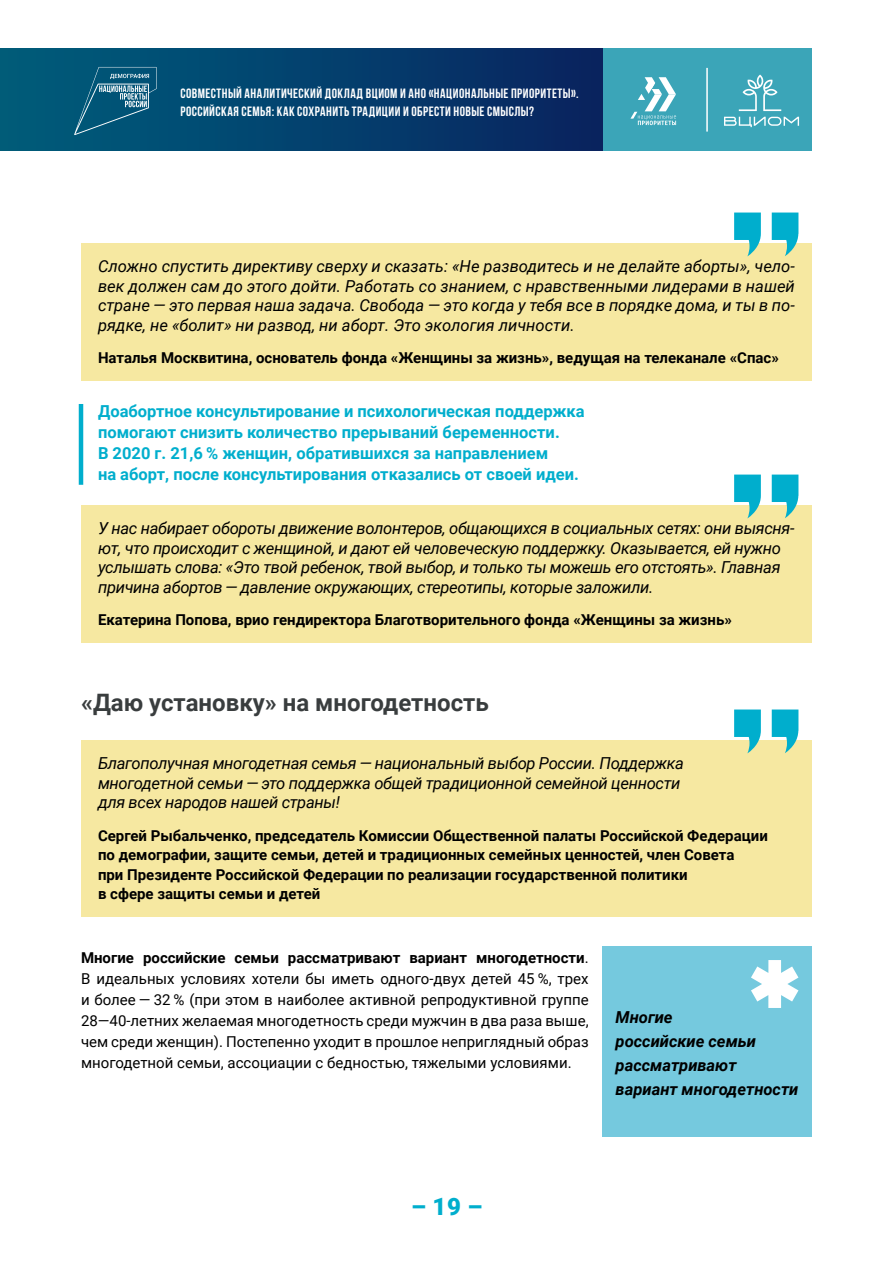
<style>
.page{position:relative;width:893px;height:1263px;background:#fff}
.page>*{position:absolute;margin:0;border:0;box-sizing:border-box;transform-origin:0 0}
.t1{font:700 24px "Roboto";color:#393d3e}
.t2{font:900 24px "Roboto";color:#00aecd}
.t3{font:italic 16.5px/19.5px "Roboto";letter-spacing:-.02em;color:#000}
.t4{font:700 16.5px/21px "Roboto";color:#00aecd}
.t5{font:italic 700 16.5px/24px "Roboto";color:#000}
.t6{font:700 15px/19.5px "Roboto";color:#000}
.t7{font:15px/21px "Roboto";color:#000;text-align:justify}
.t8{font:700 13.5px/18px "Bebas Neue";letter-spacing:.03em;color:#fff}
.s1{font-weight:700}
</style>
<div class="page">
<div style="left:0;top:49px;width:812px;height:102px;background:#3ba5b8"></div>
<div style="left:0;top:49px;width:602px;height:102px;background:linear-gradient(to right,#005f7c,#092460)"></div>
<svg style="left:724px;top:117px;width:75px;height:10px"></svg>
<svg style="left:739px;top:75px;width:42px;height:36px"></svg>
<svg style="left:74px;top:67px;width:83px;height:68px;background:#1e6786"></svg>
<svg style="left:630px;top:77px;width:46px;height:48px"></svg>
<hr style="left:706px;top:68px;width:2px;height:64px;background:#fff">
<div style="left:81px;top:243px;width:731px;height:137px;background:#f6e8a1"></div>
<svg style="left:772px;top:213px;width:26px;height:43px"></svg>
<svg style="left:734px;top:213px;width:27px;height:43px"></svg>
<div style="left:81px;top:740px;width:731px;height:176px;background:#f6e8a1"></div>
<svg style="left:772px;top:709px;width:26px;height:44px"></svg>
<svg style="left:734px;top:709px;width:27px;height:44px"></svg>
<hr style="left:79px;top:404px;width:4px;height:81px;background:#00aecd">
<div style="left:81px;top:505px;width:731px;height:137px;background:#f6e8a1"></div>
<svg style="left:772px;top:475px;width:26px;height:43px"></svg>
<svg style="left:734px;top:475px;width:27px;height:43px"></svg>
<div style="left:602px;top:946px;width:210px;height:191px;background:#75c9de"></div>
<svg style="left:751px;top:960px;width:47px;height:48px"></svg>
<p class="t8" style="left:180px;top:84px;width:400px">Совместный аналитический доклад ВЦИОМ и АНО «национальные приоритеты».<br>РОССИЙСКАЯ СЕМЬЯ: КАК СОХРАНИТЬ ТРАДИЦИИ И ОБРЕСТИ НОВЫЕ СМЫСЛЫ?</p>
<p class="t3" style="left:98px;top:256px;width:698px;text-align:justify">Сложно спустить директиву сверху и сказать: «Не разводитесь и не делайте аборты», чело&shy;век должен сам до этого дойти. Работать со знанием, с нравственными лидерами в нашей стране — это первая наша задача. Свобода — это когда у тебя все в порядке дома, и ты в по&shy;рядке, не «болит» ни развод, ни аборт. Это экология личности.</p>
<p class="t6" style="left:98px;top:347px;width:682px">Наталья Москвитина, основатель фонда «Женщины за жизнь», ведущая на телеканале «Спас»</p>
<p class="t4" style="left:98px;top:400px;width:488px">Доабортное консультирование и психологическая поддержка помогают снизить количество прерываний беременности.<br>В 2020 г. 21,6 % женщин, обратившихся за направлением<br>на аборт, после консультирования отказались от своей идеи.</p>
<p class="t3" style="left:98px;top:518px;width:698px">У нас набирает обороты движение волонтеров, общающихся в социальных сетях: они выясня&shy;ют, что происходит с женщиной, и дают ей человеческую поддержку. Оказывается, ей нужно услышать слова: «Это твой ребенок, твой выбор, и только ты можешь его отстоять». Главная причина абортов — давление окружающих, стереотипы, которые заложили.</p>
<p class="t6" style="left:98px;top:609px;width:635px">Екатерина Попова, врио гендиректора Благотворительного фонда «Женщины за жизнь»</p>
<h1 class="t1" style="left:81px;top:686px;width:409px">«Даю установку» на многодетность</h1>
<p class="t3" style="left:98px;top:753px;width:587px">Благополучная многодетная семья — национальный выбор России. Поддержка многодетной семьи — это поддержка общей традиционной семейной ценности для всех народов нашей страны!</p>
<p class="t6" style="left:98px;top:825px;width:671px">Сергей Рыбальченко, председатель Комиссии Общественной палаты Российской Федерации по демографии, защите семьи, детей и традиционных семейных ценностей, член Совета<br>при Президенте Российской Федерации по реализации государственной политики<br>в сфере защиты семьи и детей</p>
<p class="t7" style="left:81px;top:947px;width:509px"><span class="s1">Многие российские семьи рассматривают вариант многодетности</span>.<br>В идеальных условиях хотели бы иметь одного-двух детей 45 %, трех и более — 32 % (при этом в наиболее активной репродуктивной группе 28—40‑летних желаемая многодетность среди мужчин в два раза выше, чем среди женщин). Постепенно уходит в прошлое неприглядный образ многодетной семьи, ассоциации с бедностью, тяжелыми условиями.</p>
<p class="t5" style="left:616px;top:1004px;width:184px">Многие<br>российские семьи рассматривают вариант многодетности</p>
<h1 class="t2" style="left:411px;top:1190px;width:73px">– 19 –</h1>
</div>
